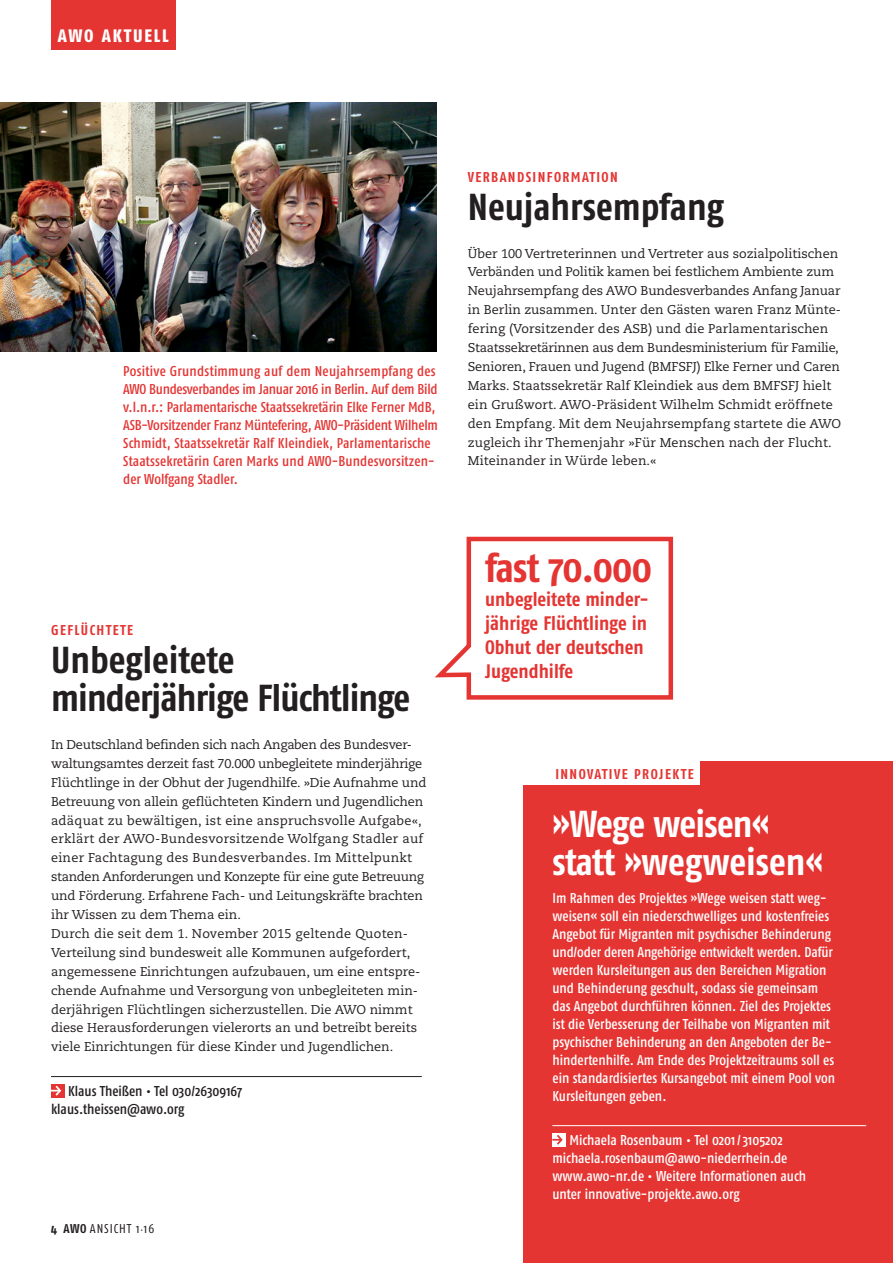
<style>
.page{position:relative;width:893px;height:1263px;background:#fff}
.page>*{position:absolute;margin:0;border:0;box-sizing:border-box;transform-origin:0 0}
.t1{font:700 40.5px "Fago Co";letter-spacing:-.02em;color:#e43533}
.t2{font:700 37.5px/37.8px "Fago Co";letter-spacing:-.02em;color:#231f20}
.t3{font:700 37.5px/37.5px "Fago Co";letter-spacing:-.02em;color:#fff}
.t4{font:700 37.5px "Fago Co";color:#231f20}
.t5{font:700 19.5px/24px "Fago Co";color:#e43533}
.t6{font:18px "Fago Co Exb Lf";letter-spacing:.1em;color:#fff}
.t7{font:14.25px/18px "Fago Co Med";letter-spacing:-.005em;color:#fff}
.t8{font:14.25px/18px "Fago Co Med";letter-spacing:-.005em;color:#e43533}
.t9{font:14.25px/18px "Fago Co Med";color:#231f20}
.t10{font:700 14.25px "Fago Co";letter-spacing:.1em;color:#e43533}
.t11{font:12.75px/18.9px "Caecilia";color:#231f20}
.t12{font:12.75px "Fago Co";color:#231f20}
.s1{font-weight:700}
.s2{font-size:7.5px}
</style>
<div class="page">
<img style="left:0;top:103px;width:437px;height:249px">
<svg style="left:434px;top:536px;width:240px;height:164px"></svg>
<div style="left:51px;top:0;width:124px;height:49px;background:#e43533"></div>
<hr style="left:51px;top:1076px;width:371px;height:1px;background:#231f20">
<div style="left:51px;top:1084px;width:13px;height:13px;background:#e43533"></div>
<svg style="left:51px;top:1086px;width:10px;height:10px"></svg>
<div style="left:523px;top:762px;width:370px;height:501px;background:#e43533"></div>
<div style="left:504px;top:762px;width:196px;height:23px;background:#fff"></div>
<hr style="left:552px;top:1125px;width:314px;height:1px;background:#fff">
<div style="left:552px;top:1133px;width:14px;height:13px;background:#fff"></div>
<svg style="left:552px;top:1135px;width:11px;height:10px"></svg>
<h3 class="t6" style="left:58px;top:25px;width:112px">AWO Aktuell</h3>
<p class="t8" style="left:123px;top:362px;width:316px">Positive Grundstimmung auf dem Neujahrsempfang des AWO Bundesverbandes im Januar 2016 in Berlin. Auf dem Bild v.l.n.r.: Parlamentarische Staatssekretärin Elke Ferner MdB, ASB-Vorsitzender Franz Müntefering, AWO-Präsident Wilhelm Schmidt, Staatssekretär Ralf Kleindiek, Parlamentarische Staatssekretärin Caren Marks und AWO-Bundesvorsitzen&shy;der Wolfgang Stadler.</p>
<p class="t10" style="left:51px;top:622px;width:84px">Geflüchtete</p>
<h2 class="t2" style="left:51px;top:641px;width:361px">Unbegleitete minderjährige Flüchtlinge</h2>
<p class="t11" style="left:51px;top:735px;width:377px">In Deutschland befinden sich nach Angaben des Bundesver&shy;waltungsamtes derzeit fast 70.000 unbegleitete minderjährige Flüchtlinge in der Obhut der Jugendhilfe. »Die Aufnahme und Betreuung von allein geflüchteten Kindern und Jugendlichen adäquat zu bewältigen, ist eine anspruchsvolle Aufgabe«, erklärt der AWO-Bundesvorsitzende Wolfgang Stadler auf einer Fachtagung des Bundesverbandes. Im Mittelpunkt standen Anforderungen und Konzepte für eine gute Betreuung und Förderung. Erfahrene Fach- und Leitungskräfte brachten ihr Wissen zu dem Thema ein.<br>Durch die seit dem 1. November 2015 geltende Quoten-Verteilung sind bundesweit alle Kommunen aufgefordert, angemessene Einrichtungen aufzubauen, um eine entspre&shy;chende Aufnahme und Versorgung von unbegleiteten min&shy;derjährigen Flüchtlingen sicherzustellen. Die AWO nimmt diese Herausforderungen vielerorts an und betreibt bereits viele Einrichtungen für diese Kinder und Jugendlichen.</p>
<p class="t9" style="left:51px;top:1082px;width:193px;text-indent:17px">Klaus Theißen • Tel 030/26309167 klaus.theissen@awo.org</p>
<p class="t12" style="left:51px;top:1221px;width:53px"><span class="s1">4 AWO</span> ANSICHT</p>
<p class="t12" style="left:136px;top:1221px;width:20px">1 <span class="s2">•</span>16</p>
<p class="t10" style="left:468px;top:169px;width:73px">VERBANDSinfo</p>
<p class="t10" style="left:563px;top:169px;width:17px">rmation</p>
<h2 class="t4" style="left:468px;top:185px;width:258px">Neujahrsempfang</h2>
<p class="t11" style="left:468px;top:244px;width:375px">Über 100 Vertreterinnen und Vertreter aus sozialpolitischen Verbänden und Politik kamen bei festlichem Ambiente zum Neujahrsempfang des AWO Bundesverbandes Anfang Januar in Berlin zusammen. Unter den Gästen waren Franz Münte&shy;fering (Vorsitzender des ASB) und die Parlamentarischen Staatssekretärinnen aus dem Bundesministerium für Familie, Senioren, Frauen und Jugend (BMFSFJ) Elke Ferner und Caren Marks. Staatssekretär Ralf Kleindiek aus dem BMFSFJ hielt ein Grußwort. AWO-Präsident Wilhelm Schmidt eröffnete den Empfang. Mit dem Neujahrsempfang startete die AWO zugleich ihr Themenjahr »Für Menschen nach der Flucht.<br>Miteinander in Würde leben.«</p>
<h1 class="t1" style="left:485px;top:544px;width:168px">fast 70.000</h1>
<h3 class="t5" style="left:485px;top:587px;width:165px">unbegleitete minder&shy;jährige Flüchtlinge in<br>Obhut der deutschen<br>Jugendhilfe</h3>
<p class="t10" style="left:555px;top:766px;width:14px">Innovativ</p>
<p class="t10" style="left:622px;top:766px;width:74px">e Proj ekte</p>
<h2 class="t3" style="left:552px;top:805px;width:272px">»Wege weisen« statt »wegweisen«</h2>
<p class="t7" style="left:552px;top:889px;width:284px">Im Rahmen des Projektes »Wege weisen statt weg&shy;weisen« soll ein niederschwelliges und kostenfreies Angebot für Migranten mit psychischer Behinderung und/oder deren Angehörige entwickelt werden. Dafür werden Kursleitungen aus den Bereichen Migration und Behinderung geschult, sodass sie gemeinsam das Angebot durchführen können. Ziel des Projektes ist die Verbesserung der Teilhabe von Migranten mit psychischer Behinderung an den Angeboten der Be&shy;hindertenhilfe. Am Ende des Projektzeitraums soll es ein standardisiertes Kursangebot mit einem Pool von Kursleitungen geben.</p>
<p class="t7" style="left:552px;top:1131px;width:255px;text-indent:17px">Michaela Rosenbaum • Tel 0201/3105202 michaela.rosenbaum@awo-niederrhein.de www.awo-nr.de • Weitere Informationen auch unter innovative-projekte.awo.org</p>
</div>
